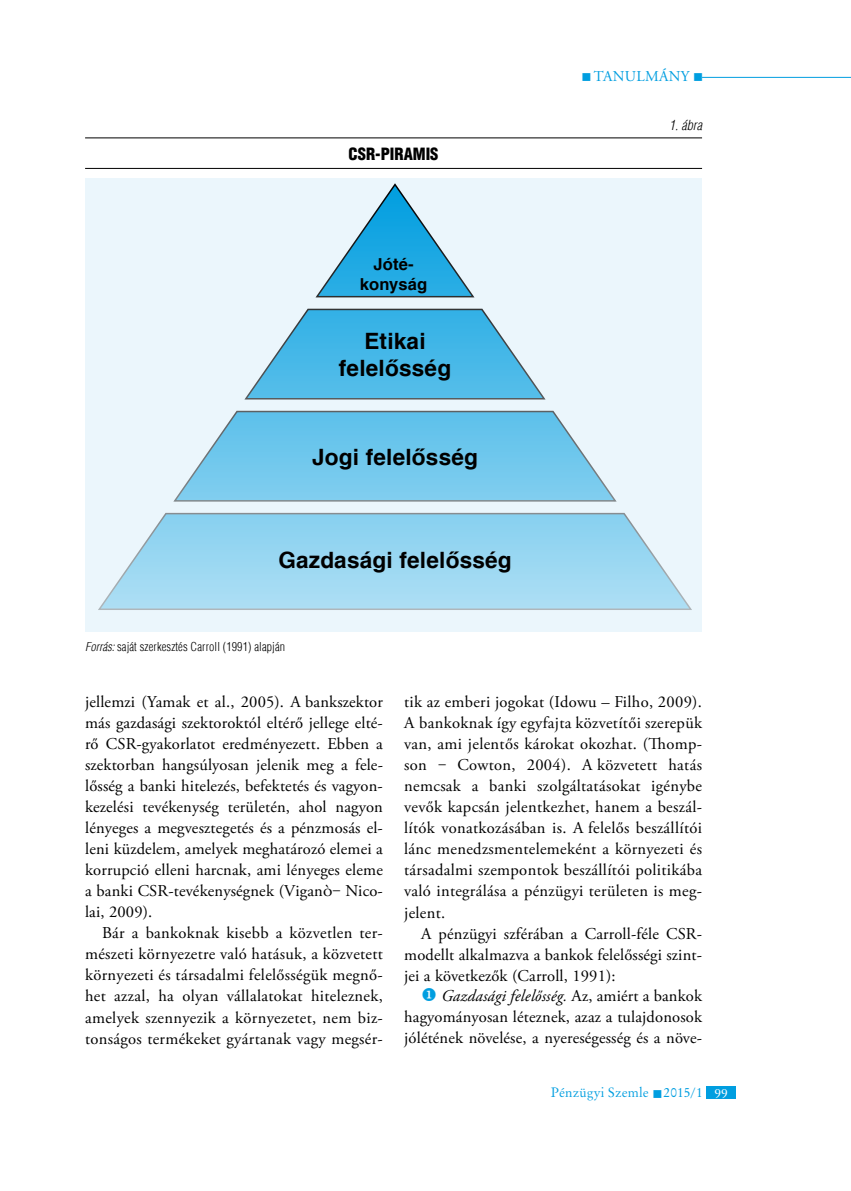
<style>
.page{position:relative;width:851px;height:1191px;background:#fff}
.page>*{position:absolute;margin:0;border:0;box-sizing:border-box;transform-origin:0 0}
.t1{font:700 22.5px/27px "H Helvetica";letter-spacing:.01em;color:#000;text-align:center}
.t2{font:16.5px/21px "Adobe Garamond Pro";letter-spacing:.01em;color:#000;text-align:justify}
.t3{font:700 16.5px/19.8px "H Helvetica";letter-spacing:.01em;color:#000;text-align:center}
.t4{font:900 condensed 16.5px "H Helvetica";color:#000}
.t5{font:15px "Adobe Garamond Pro";letter-spacing:.19em;color:#009ee0}
.t6{font:13.5px "Original Garamond HU Normal";letter-spacing:.01em;color:#009ee0}
.t7{font:italic 300 condensed 13.5px "H Helvetica";color:#000}
.t8{font:300 condensed 12px "H Helvetica";letter-spacing:.01em;color:#000}
.s1{font-style:italic}
.s2{color:#009ee0}
.s3{color:#fff}
</style>
<div class="page">
<hr style="left:702px;top:77px;width:148px;height:1px;background:#009ee0">
<div style="left:706px;top:1086px;width:30px;height:13px;background:#009ee0"></div>
<hr style="left:85px;top:137px;width:617px;height:1px;background:#000">
<hr style="left:85px;top:168px;width:617px;height:1px;background:#000">
<div style="left:85px;top:179px;width:617px;height:452px;background:#ebf6fc"></div>
<svg style="left:98px;top:183px;width:594px;height:427px"></svg>
<p class="t5" style="left:581px;top:67px;width:123px">■tanulmány ■</p>
<p class="t4" style="left:348px;top:143px;width:91px">CSR-PIRAMIS</p>
<p class="t3" style="left:360px;top:254px;width:69px">Jóté&shy;konyság</p>
<h1 class="t1" style="left:339px;top:328px;width:114px">Etikai felelősség</h1>
<h1 class="t1" style="left:312px;top:443px;width:167px">Jogi felelősség</h1>
<h1 class="t1" style="left:278px;top:546px;width:235px">Gazdasági felelősség</h1>
<p class="t8" style="left:85px;top:640px;width:201px"><span class="s1">Forrás:</span> saját szerkesztés Carroll (1991) alapján</p>
<p class="t7" style="left:669px;top:117px;width:35px">1. ábra</p>
<p class="t2" style="left:85px;top:692px;width:299px">jellemzi (Yamak et al., 2005). A bankszektor más gazdasági szektoroktól eltérő jellege elté&shy;rő CSR-gyakorlatot eredményezett. Ebben a szektorban hangsúlyosan jelenik meg a fele&shy;lősség a banki hitelezés, befektetés és vagyon&shy;kezelési tevékenység területén, ahol nagyon lényeges a megvesztegetés és a pénzmosás el&shy;leni küzdelem, amelyek meghatározó elemei a korrupció elleni harcnak, ami lényeges eleme a banki CSR-tevékenységnek (ViganÒ‒ Nico&shy;lai, 2009).</p>
<p class="t2" style="left:85px;top:923px;width:299px;text-indent:17px">Bár a bankoknak kisebb a közvetlen ter&shy;mészeti környezetre való hatásuk, a közvetett környezeti és társadalmi felelősségük megnő&shy;het azzal, ha olyan vállalatokat hiteleznek, amelyek szennyezik a környezetet, nem biz&shy;tonságos termékeket gyártanak vagy megsér-</p>
<p class="t2" style="left:404px;top:692px;width:300px">tik az emberi jogokat (Idowu – Filho, 2009).<br>A bankoknak így egyfajta közvetítői szerepük van, ami jelentős károkat okozhat. (Thomp&shy;son ‒ Cowton, 2004). A közvetett hatás nemcsak a banki szolgáltatásokat igénybe vevők kapcsán jelentkezhet, hanem a beszál&shy;lítók vonatkozásában is. A felelős beszállítói lánc menedzsmentelemeként a környezeti és társadalmi szempontok beszállítói politikába való integrálása a pénzügyi területen is meg&shy;jelent.</p>
<p class="t2" style="left:404px;top:923px;width:299px;text-indent:17px">A pénzügyi szférában a Carroll-féle CSR&shy;modellt alkalmazva a bankok felelősségi szint&shy;jei a következők (Carroll, 1991):</p>
<p class="t2" style="left:404px;top:986px;width:299px;text-indent:17px"><span class="s2">◆</span> <span class="s1">Gazdasági felelősség.</span> Az, amiért a bankok hagyományosan léteznek, azaz a tulajdonosok jólétének növelése, a nyereségesség és a növe-</p>
<p class="t6" style="left:550px;top:1084px;width:179px">Pénzügyi Szemle ■ 2015/1 <span class="s3">99</span></p>
</div>
